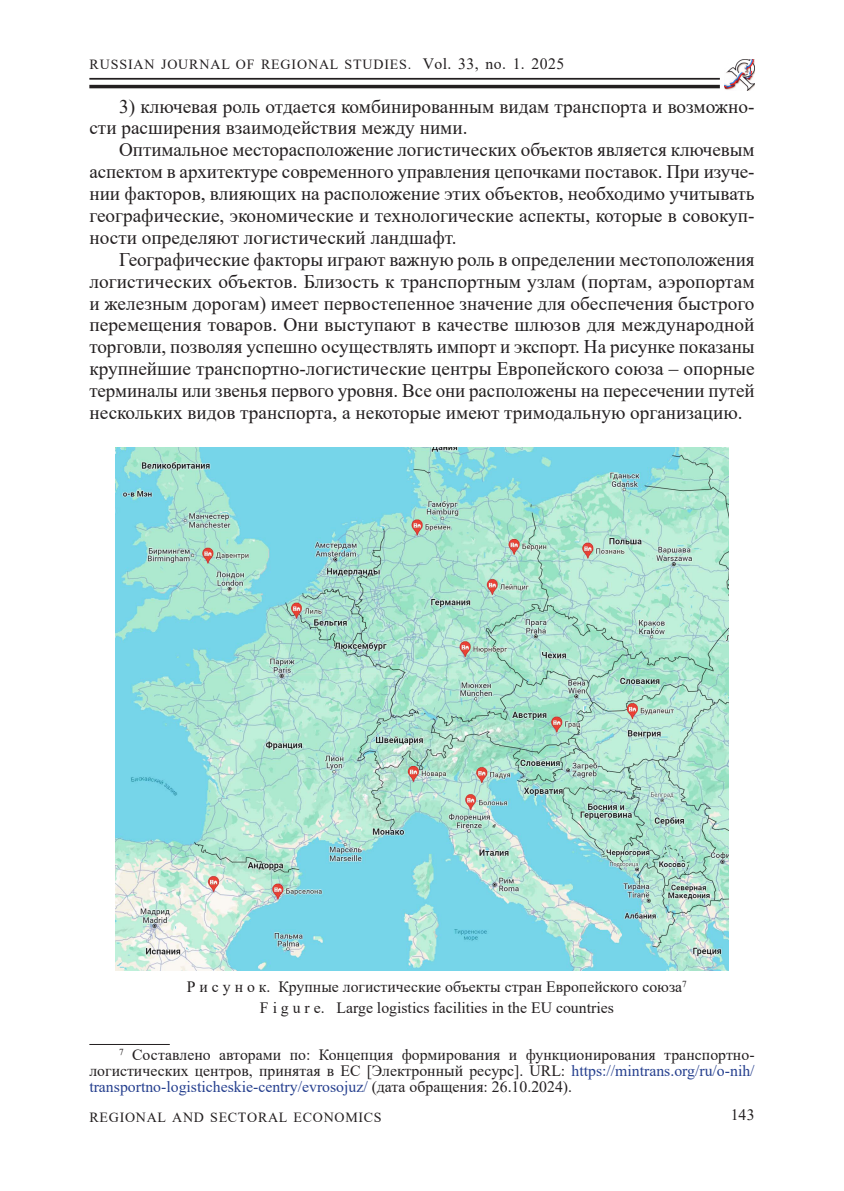
<style>
.page{position:relative;width:844px;height:1191px;background:#fff}
.page>*{position:absolute;margin:0;border:0;box-sizing:border-box;transform-origin:0 0}
.t1{font:19.25px/21.9px "Times New Roman";color:#231f20;text-align:justify}
.t2{font:15.75px/15.8px "Times New Roman";color:#231f20;text-align:center}
.t3{font:14px "Times New Roman";letter-spacing:.06em;color:#231f20}
.s1{font-size:15.75px}
.s2{color:#253f8e}
</style>
<div class="page">
<hr style="left:89px;top:85px;width:630px;height:3px;background:#231f20">
<hr style="left:89px;top:78px;width:630px;height:2px;background:#231f20">
<img style="left:724px;top:59px;width:30px;height:32px">
<img style="left:115px;top:448px;width:613px;height:522px">
<hr style="left:89px;top:1044px;width:81px;height:1px;background:#231f20">
<p class="t3" style="left:90px;top:54px;width:476px">RUSSIAN JOURNAL OF REGIONAL STUDIES. <span class="s1">Vol. 33, no. 1. 2025</span></p>
<p class="t1" style="left:89px;top:95px;width:666px;text-indent:30px">3) ключевая роль отдается комбинированным видам транспорта и возможно&shy;сти расширения взаимодействия между ними.</p>
<p class="t1" style="left:89px;top:138px;width:666px;text-indent:30px">Оптимальное месторасположение логистических объектов является ключевым аспектом в архитектуре современного управления цепочками поставок. При изуче&shy;нии факторов, влияющих на расположение этих объектов, необходимо учитывать географические, экономические и технологические аспекты, которые в совокуп&shy;ности определяют логистический ландшафт.</p>
<p class="t1" style="left:89px;top:248px;width:666px;text-indent:30px">Географические факторы играют важную роль в определении местоположения логистических объектов. Близость к транспортным узлам (портам, аэропортам и железным дорогам) имеет первостепенное значение для обеспечения быстрого перемещения товаров. Они выступают в качестве шлюзов для международной торговли, позволяя успешно осуществлять импорт и экспорт. На рисунке показаны крупнейшие транспортно-логистические центры Европейского союза ‒ опорные терминалы или звенья первого уровня. Все они расположены на пересечении путей нескольких видов транспорта, а некоторые имеют тримодальную организацию.</p>
<p class="t2" style="left:187px;top:976px;width:501px;line-height:20.7px">Р и с у н о к. Крупные логистические объекты стран Европейского союза<sup>7<br></sup>F i g u r e. Large logistics facilities in the EU countries</p>
<p class="t2" style="left:89px;top:1046px;width:666px;text-align:justify;text-indent:30px"><sup>7</sup> Составлено авторами по: Концепция формирования и функционирования транспортно&shy;логистических центров, принятая в ЕС [Электронный ресурс]. URL: <span class="s2">https://mintrans.org/ru/o-nih/ transportno-logisticheskie-centry/evrosojuz/</span> (дата обращения: 26.10.2024).</p>
<p class="t3" style="left:90px;top:1107px;width:293px">REGIONAL AND SECTORAL ECONOMICS</p>
<p class="t2" style="left:730px;top:1106px;width:26px">143</p>
</div>
